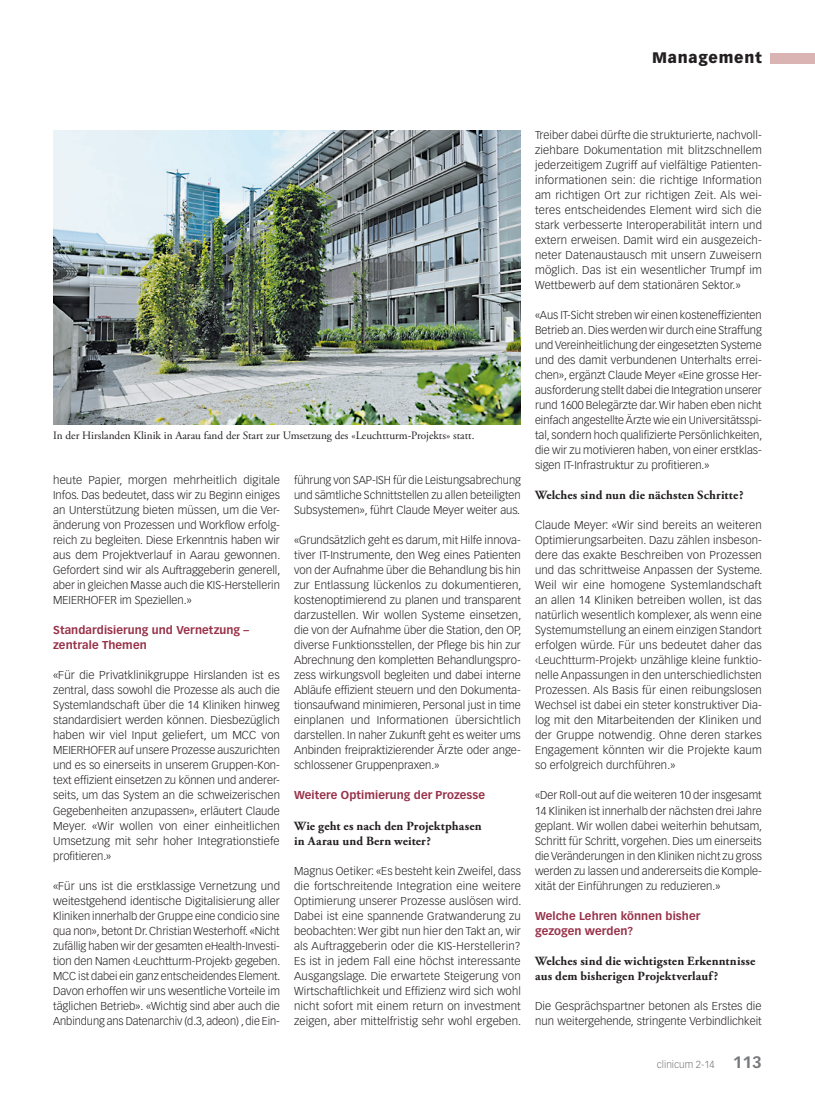
<style>
.page{position:relative;width:815px;height:1099px;background:#fff}
.page>*{position:absolute;margin:0;border:0;box-sizing:border-box;transform-origin:0 0}
.t1{font:900 15px "Vectora LT Std";letter-spacing:.05em;color:#231f20}
.t2{font:700 12.5px/15px "Adobe Garamond Pro";letter-spacing:.01em;color:#231f20}
.t3{font:300 11.25px/15px "Vectora LT Std";color:#231f20;text-align:justify}
.t4{font:700 11.25px/15px "Vectora LT Std";letter-spacing:.005em;color:#983249}
.t5{font:11.25px "Adobe Garamond Pro";color:#231f20}
.t6{font:300 10px "Vectora LH";color:#76787b}
.s1{font-weight:700;font-size:16.25px}
</style>
<div class="page">
<div style="left:770px;top:53px;width:45px;height:10px;background:#d9b4b3"></div>
<img style="left:53px;top:130px;width:468px;height:294px">
<h1 class="t1" style="left:652px;top:49px;width:111px">Management</h1>
<p class="t5" style="left:53px;top:429px;width:423px">In der Hirslanden Klinik in Aarau fand der Start zur Umsetzung des «Leuchtturm-Projekts» statt.</p>
<p class="t3" style="left:53px;top:473px;width:229px">heute Papier, morgen mehrheitlich digitale Infos. Das bedeutet, dass wir zu Beginn einiges an Unterstützung bieten müssen, um die Ver&shy;änderung von Prozessen und Workflow erfolg&shy;reich zu begleiten. Diese Erkenntnis haben wir aus dem Projektverlauf in Aarau gewonnen.<br>Gefordert sind wir als Auftraggeberin generell, aber in gleichen Masse auch die KIS-Herstellerin MEIERHOFER im Speziellen.»</p>
<p class="t4" style="left:53px;top:623px;width:198px">Standardisierung und Vernetzung – zentrale Themen</p>
<p class="t3" style="left:53px;top:668px;width:228px">«Für die Privatklinikgruppe Hirslanden ist es zentral, dass sowohl die Prozesse als auch die Systemlandschaft über die 14 Kliniken hinweg standardisiert werden können. Diesbezüglich haben wir viel Input geliefert, um MCC von MEIERHOFER auf unsere Prozesse auszurichten und es so einerseits in unserem Gruppen-Kon&shy;text effizient einsetzen zu können und anderer&shy;seits, um das System an die schweizerischen Gegebenheiten anzupassen», erläutert Claude Meyer. «Wir wollen von einer einheitlichen Umsetzung mit sehr hoher Integrationstiefe profitieren.»</p>
<p class="t3" style="left:53px;top:878px;width:229px">«Für uns ist die erstklassige Vernetzung und weitestgehend identische Digitalisierung aller Kliniken innerhalb der Gruppe eine condicio sine qua non», betont Dr. Christian Westerhoff. «Nicht zufällig haben wir der gesamten eHealth-Investi&shy;tion den Namen ‹Leuchtturm-Projekt› gegeben.<br>MCC ist dabei ein ganz entscheidendes Element.<br>Davon erhoffen wir uns wesentliche Vorteile im täglichen Betrieb». «Wichtig sind aber auch die Anbindung ans Datenarchiv (d.3, adeon) , die Ein-</p>
<p class="t3" style="left:294px;top:473px;width:228px">führung von SAP-ISH für die Leistungsabrechung und sämtliche Schnittstellen zu allen beteiligten Subsystemen», führt Claude Meyer weiter aus.</p>
<p class="t3" style="left:294px;top:533px;width:229px">«Grundsätzlich geht es darum, mit Hilfe innova&shy;tiver IT-Instrumente, den Weg eines Patienten von der Aufnahme über die Behandlung bis hin zur Entlassung lückenlos zu dokumentieren, kostenoptimierend zu planen und transparent darzustellen. Wir wollen Systeme einsetzen, die von der Aufnahme über die Station, den OP, diverse Funktionsstellen, der Pflege bis hin zur Abrechnung den kompletten Behandlungspro&shy;zess wirkungsvoll begleiten und dabei interne Abläufe effizient steuern und den Dokumenta&shy;tionsaufwand minimieren, Personal just in time einplanen und Informationen übersichtlich darstellen. In naher Zukunft geht es weiter ums Anbinden freipraktizierender Ärzte oder ange&shy;schlossener Gruppenpraxen.»</p>
<p class="t4" style="left:294px;top:788px;width:193px">Weitere Optimierung der Prozesse</p>
<p class="t2" style="left:294px;top:818px;width:189px">Wie geht es nach den Projektphasen in Aarau und Bern weiter?</p>
<p class="t3" style="left:294px;top:863px;width:229px">Magnus Oetiker: «Es besteht kein Zweifel, dass die fortschreitende Integration eine weitere Optimierung unserer Prozesse auslösen wird.<br>Dabei ist eine spannende Gratwanderung zu beobachten: Wer gibt nun hier den Takt an, wir als Auftraggeberin oder die KIS-Herstellerin?<br>Es ist in jedem Fall eine höchst interessante Ausgangslage. Die erwartete Steigerung von Wirtschaftlichkeit und Effizienz wird sich wohl nicht sofort mit einem return on investment zeigen, aber mittelfristig sehr wohl ergeben.</p>
<p class="t3" style="left:535px;top:128px;width:228px">Treiber dabei dürfte die strukturierte, nachvoll&shy;ziehbare Dokumentation mit blitzschnellem jederzeitigem Zugriff auf vielfältige Patienten&shy;informationen sein: die richtige Information am richtigen Ort zur richtigen Zeit. Als wei&shy;teres entscheidendes Element wird sich die stark verbesserte Interoperabilität intern und extern erweisen. Damit wird ein ausgezeich&shy;neter Datenaustausch mit unsern Zuweisern möglich. Das ist ein wesentlicher Trumpf im Wettbewerb auf dem stationären Sektor.»</p>
<p class="t3" style="left:535px;top:308px;width:229px">«Aus IT-Sicht streben wir einen kosteneffizienten Betrieb an. Dies werden wir durch eine Straffung und Vereinheitlichung der eingesetzten Systeme und des damit verbundenen Unterhalts errei&shy;chen», ergänzt Claude Meyer «Eine grosse Her&shy;ausforderung stellt dabei die Integration unserer rund 1600 Belegärzte dar. Wir haben eben nicht einfach angestellte Ärzte wie ein Universitätsspi&shy;tal, sondern hoch qualifizierte Persönlichkeiten, die wir zu motivieren haben, von einer erstklas&shy;sigen IT-Infrastruktur zu profitieren.»</p>
<p class="t2" style="left:535px;top:488px;width:210px">Welches sind nun die nächsten Schritte?</p>
<p class="t3" style="left:535px;top:518px;width:229px">Claude Meyer: «Wir sind bereits an weiteren Optimierungsarbeiten. Dazu zählen insbeson&shy;dere das exakte Beschreiben von Prozessen und das schrittweise Anpassen der Systeme.<br>Weil wir eine homogene Systemlandschaft an allen 14 Kliniken betreiben wollen, ist das natürlich wesentlich komplexer, als wenn eine Systemumstellung an einem einzigen Standort erfolgen würde. Für uns bedeutet daher das ‹Leuchtturm-Projekt› unzählige kleine funktio&shy;nelle Anpassungen in den unterschiedlichsten Prozessen. Als Basis für einen reibungslosen Wechsel ist dabei ein steter konstruktiver Dia&shy;log mit den Mitarbeitenden der Kliniken und der Gruppe notwendig. Ohne deren starkes Engagement könnten wir die Projekte kaum so erfolgreich durchführen.»</p>
<p class="t3" style="left:535px;top:788px;width:229px">«Der Roll-out auf die weiteren 10 der insgesamt 14 Kliniken ist innerhalb der nächsten drei Jahre geplant. Wir wollen dabei weiterhin behutsam, Schritt für Schritt, vorgehen. Dies um einerseits die Veränderungen in den Kliniken nicht zu gross werden zu lassen und andererseits die Komple&shy;xität der Einführungen zu reduzieren.»</p>
<p class="t4" style="left:535px;top:908px;width:167px">Welche Lehren können bisher gezogen werden?</p>
<p class="t2" style="left:535px;top:953px;width:222px">Welches sind die wichtigsten Erkenntnisse aus dem bisherigen Projektverlauf ?</p>
<p class="t3" style="left:535px;top:998px;width:228px">Die Gesprächspartner betonen als Erstes die nun weitergehende, stringente Verbindlichkeit</p>
<p class="t6" style="left:657px;top:1058px;width:106px">clinicum 2-14 <span class="s1">113</span></p>
</div>
